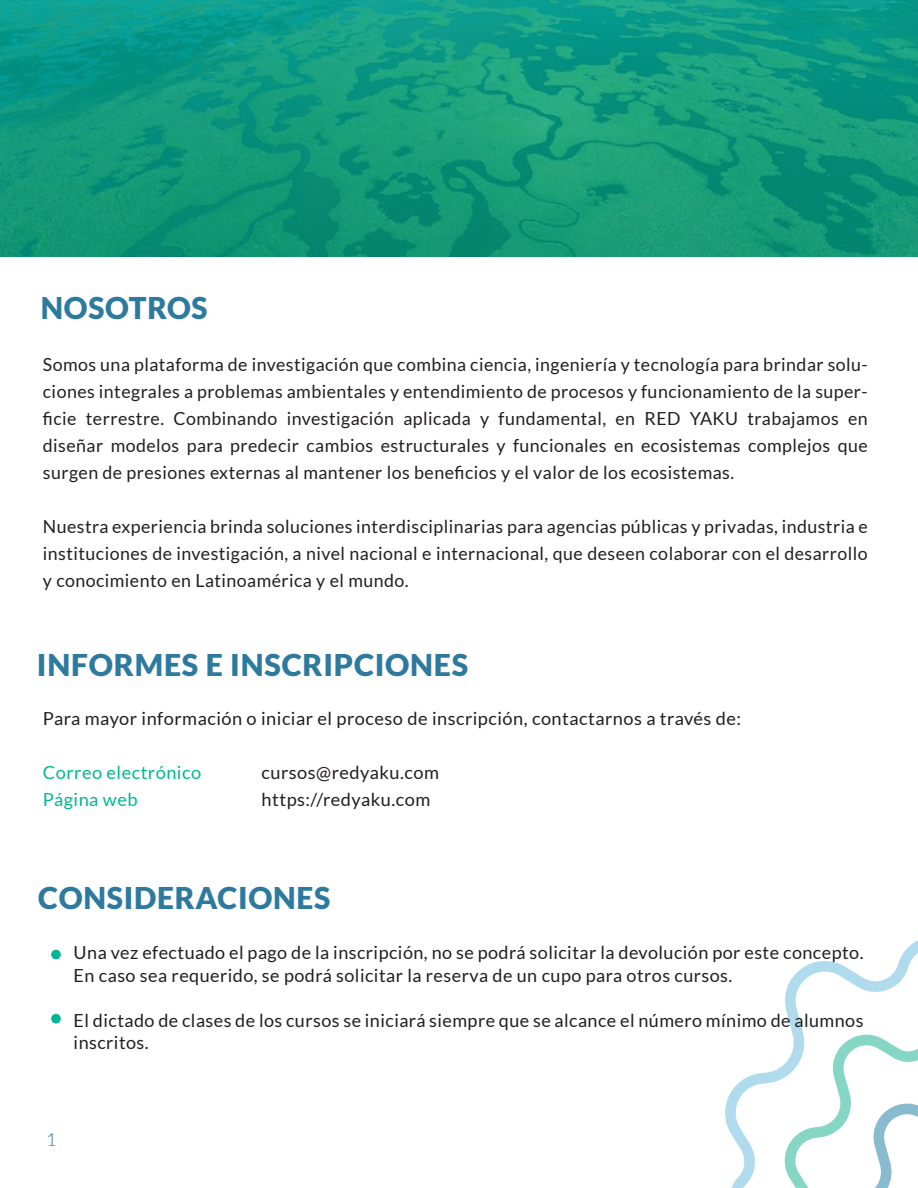
<style>
.page{position:relative;width:918px;height:1188px;background:#fff}
.page>*{position:absolute;margin:0;border:0;box-sizing:border-box;transform-origin:0 0}
.t1{font:900 30px "Lato";letter-spacing:.025em;color:#2e7a9f}
.t2{font:18px/27px "Lato";letter-spacing:.025em;color:#231f20;text-align:justify}
.t3{font:18px "Lato";letter-spacing:.025em;color:#00b795}
.t4{font:300 18px "Lato";color:#1e799f}
</style>
<div class="page">
<svg style="left:725px;top:940px;width:193px;height:248px"></svg>
<svg style="left:0;top:0;width:918px;height:257px;background:#12997c"></svg>
<div style="left:51px;top:1014px;width:10px;height:9px;background:#00b795;border-radius:50%"></div>
<div style="left:51px;top:950px;width:10px;height:9px;background:#00b795;border-radius:50%"></div>
<h1 class="t1" style="left:41px;top:290px;width:168px">NOSOTROS</h1>
<p class="t2" style="left:43px;top:351px;width:826px">Somos una plataforma de investigación que combina ciencia, ingeniería y tecnología para brindar solu&shy;ciones integrales a problemas ambientales y entendimiento de procesos y funcionamiento de la super&shy;ficie terrestre. Combinando investigación aplicada y fundamental, en RED YAKU trabajamos en diseñar modelos para predecir cambios estructurales y funcionales en ecosistemas complejos que surgen de presiones externas al mantener los beneficios y el valor de los ecosistemas.</p>
<p class="t2" style="left:43px;top:513px;width:826px">Nuestra experiencia brinda soluciones interdisciplinarias para agencias públicas y privadas, industria e instituciones de investigación, a nivel nacional e internacional, que deseen colaborar con el desarrollo y conocimiento en Latinoamérica y el mundo.</p>
<h1 class="t1" style="left:37px;top:648px;width:433px">INFORMES E INSCRIPCIONES</h1>
<p class="t2" style="left:43px;top:705px;width:700px">Para mayor información o iniciar el proceso de inscripción, contactarnos a través de:</p>
<p class="t3" style="left:43px;top:762px;width:160px">Correo electrónico</p>
<p class="t2" style="left:262px;top:759px;width:179px">cursos@redyaku.com</p>
<p class="t3" style="left:43px;top:789px;width:96px">Página web</p>
<p class="t2" style="left:262px;top:786px;width:170px">https://redyaku.com</p>
<h1 class="t1" style="left:38px;top:881px;width:294px">CONSIDERACIONES</h1>
<p class="t2" style="left:74px;top:941px;width:791px;line-height:22.5px">Una vez efectuado el pago de la inscripción, no se podrá solicitar la devolución por este concepto.<br>En caso sea requerido, se podrá solicitar la reserva de un cupo para otros cursos.</p>
<p class="t2" style="left:74px;top:1009px;width:791px;line-height:22.5px">El dictado de clases de los cursos se iniciará siempre que se alcance el número mínimo de alumnos inscritos.</p>
<p class="t4" style="left:46px;top:1130px;width:12px">1</p>
</div>
